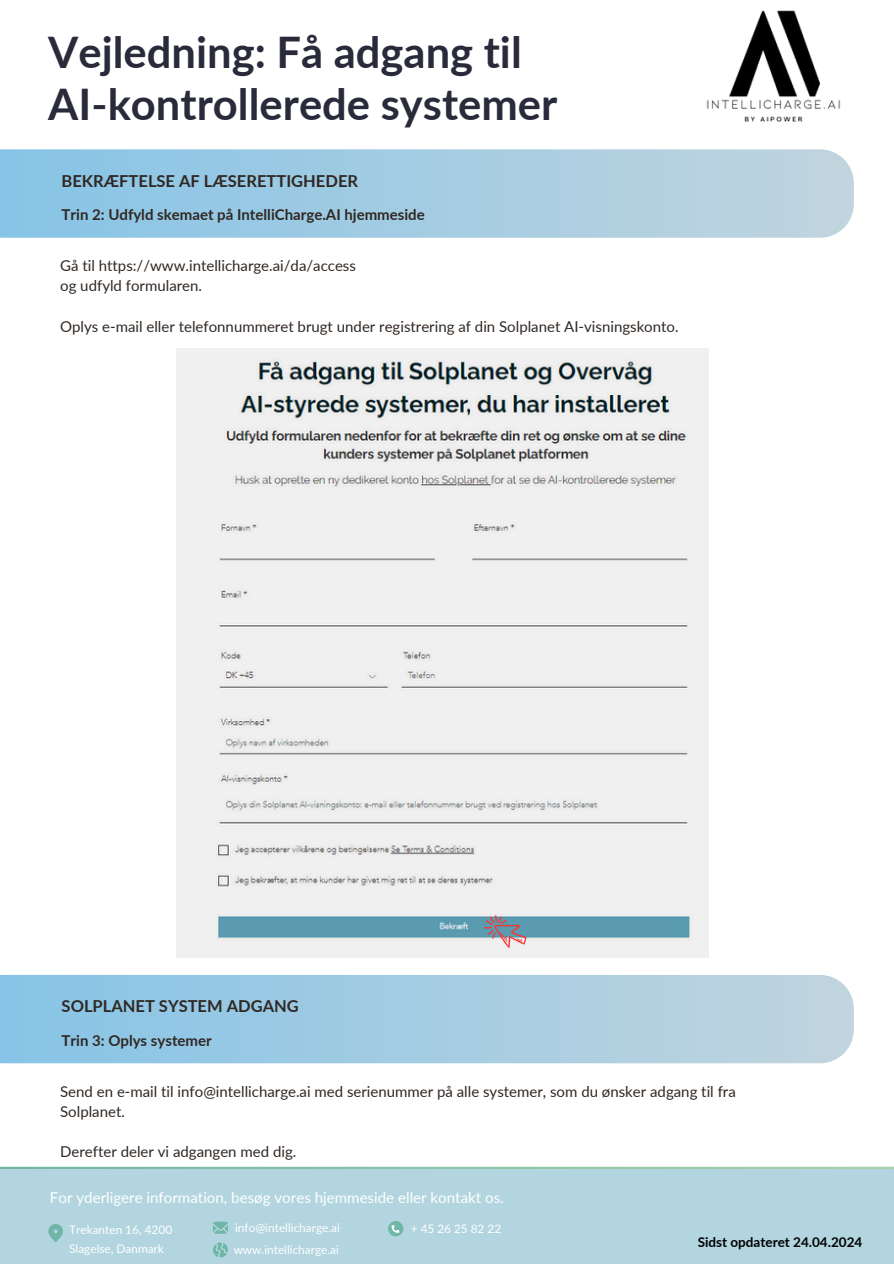
<style>
.page{position:relative;width:894px;height:1264px;background:#fff}
.page>*{position:absolute;margin:0;border:0;box-sizing:border-box;transform-origin:0 0}
.t1{font:700 43.5px/51.8px "Lato";color:#292b3b}
.t2{font:700 16.5px "Lato";color:#302823}
.t3{font:15.15px "Lato";color:#fff}
.t4{font:15px/20.2px "Lato";color:#302823}
.t5{font:700 15px "Lato";color:#302823}
.t6{font:700 13.5px "Lato";color:#000}
.t7{font:11.85px "Lato";color:#fff}
</style>
<div class="page">
<img style="left:706px;top:10px;width:135px;height:112px">
<svg style="left:0;top:149px;width:853px;height:89px;background:#a4cce2"></svg>
<div style="left:0;top:1167px;width:893px;height:96px;background:#b3d5e0"></div>
<svg style="left:48px;top:1224px;width:15px;height:17px"></svg>
<svg style="left:213px;top:1221px;width:14px;height:12px"></svg>
<svg style="left:388px;top:1220px;width:15px;height:16px"></svg>
<svg style="left:391px;top:1225px;width:8px;height:7px"></svg>
<svg style="left:213px;top:1242px;width:14px;height:15px"></svg>
<hr style="left:0;top:1166px;width:893px;height:2px;background:#fff">
<svg style="left:0;top:974px;width:853px;height:89px;background:#a5cce2"></svg>
<img style="left:176px;top:348px;width:532px;height:609px">
<svg style="left:483px;top:913px;width:46px;height:40px"></svg>
<p class="t1" style="left:48px;top:25px;width:510px">Vejledning: Få adgang til<br>AI-kontrollerede systemer</p>
<h1 class="t2" style="left:62px;top:170px;width:298px">BEKRÆFTELSE AF LÆSERETTIGHEDER</h1>
<h3 class="t5" style="left:62px;top:205px;width:364px">Trin 2: Udfyld skemaet på IntelliCharge.AI hjemmeside</h3>
<p class="t4" style="left:60px;top:255px;width:297px">Gå til https://www.intellicharge.ai/da/access og udfyld formularen.</p>
<h3 class="t4" style="left:60px;top:316px;width:619px">Oplys e-mail eller telefonnummeret brugt under registrering af din Solplanet AI-visningskonto.</h3>
<h2 class="t2" style="left:62px;top:996px;width:239px">SOLPLANET SYSTEM ADGANG</h2>
<h4 class="t5" style="left:62px;top:1030px;width:152px">Trin 3: Oplys systemer</h4>
<p class="t4" style="left:60px;top:1080px;width:677px">Send en e-mail til info@intellicharge.ai med serienummer på alle systemer, som du ønsker adgang til fra<br>Solplanet.</p>
<p class="t4" style="left:60px;top:1141px;width:237px">Derefter deler vi adgangen med dig.</p>
<p class="t3" style="left:50px;top:1188px;width:455px">For yderligere information, besøg vores hjemmeside eller kontakt os.</p>
<h4 class="t7" style="left:69px;top:1222px;width:104px">Trekanten 16, 4200</h4>
<p class="t7" style="left:69px;top:1241px;width:96px">Slagelse, Danmark</p>
<h4 class="t7" style="left:235px;top:1219px;width:106px">info@intellicharge.ai</h4>
<h4 class="t7" style="left:233px;top:1241px;width:107px">www.intellicharge.ai</h4>
<h2 class="t7" style="left:411px;top:1221px;width:92px">+ 45 26 25 82 22</h2>
<p class="t6" style="left:697px;top:1233px;width:166px">Sidst opdateret 24.04.2024</p>
</div>
